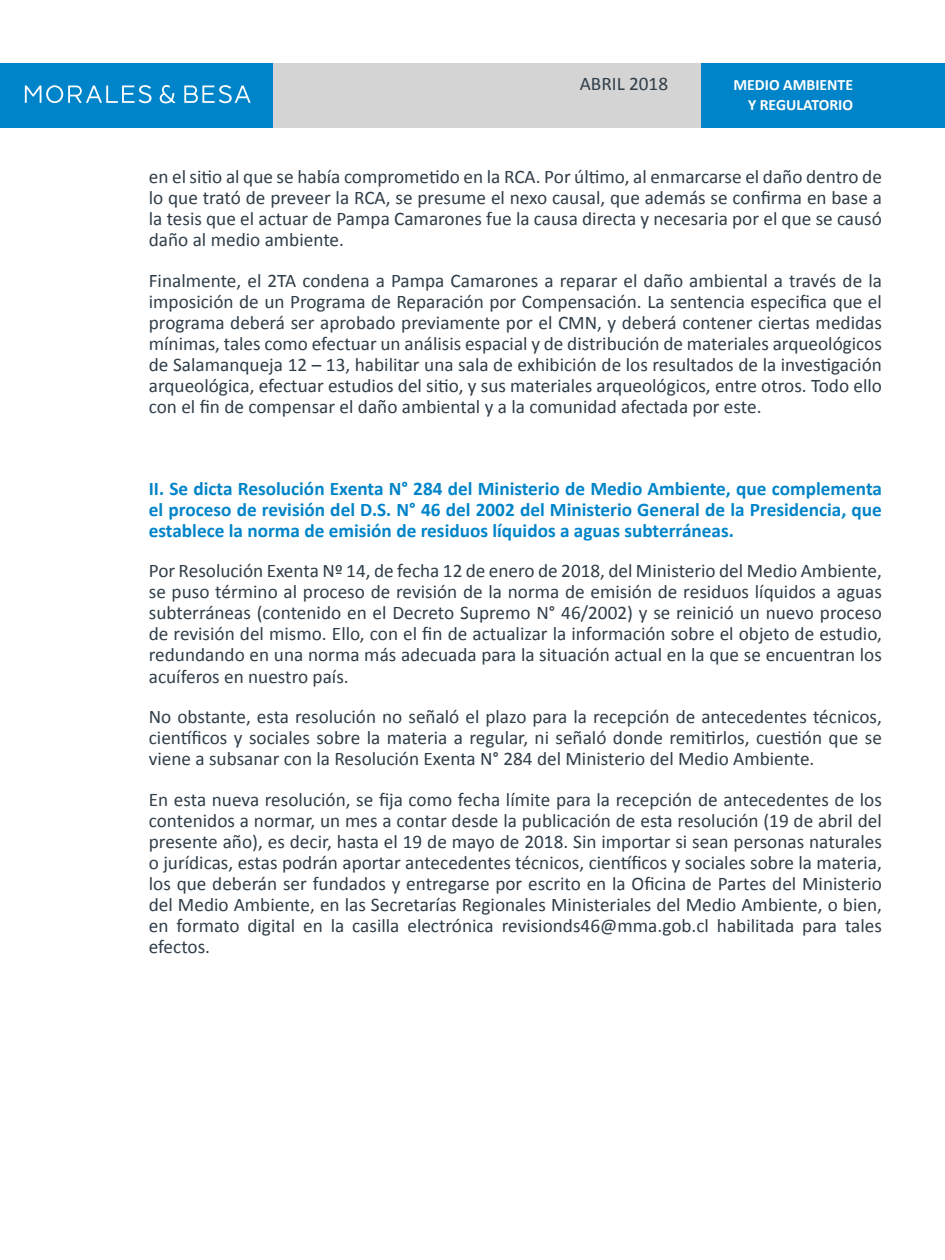
<style>
.page{position:relative;width:945px;height:1260px;background:#fff}
.page>*{position:absolute;margin:0;border:0;box-sizing:border-box;transform-origin:0 0}
.t1{font:19.25px/21px "Calibri";color:#303e49;text-align:justify}
.t2{font:700 19.25px/21px "Calibri";color:#0084c9;text-align:justify}
.t3{font:700 15.75px/19.2px "Calibri";color:#fff;text-align:right}
</style>
<div class="page">
<div style="left:0;top:63px;width:945px;height:64px;background:#d4d4d4"></div>
<div style="left:702px;top:63px;width:243px;height:64px;background:#0084c9"></div>
<div style="left:0;top:63px;width:273px;height:64px;background:#0084c9"></div>
<svg style="left:25px;top:85px;width:226px;height:18px"></svg>
<p class="t1" style="left:580px;top:73px;width:90px">ABRIL 2018</p>
<p class="t3" style="left:733px;top:75px;width:121px">MEDIO AMBIENTE<br>Y REGULATORIO</p>
<p class="t1" style="left:149px;top:166px;width:735px">en el sitio al que se había comprometido en la RCA. Por último, al enmarcarse el daño dentro de lo que trató de preveer la RCA, se presume el nexo causal, que además se confirma en base a la tesis que el actuar de Pampa Camarones fue la causa directa y necesaria por el que se causó daño al medio ambiente.</p>
<p class="t1" style="left:149px;top:270px;width:735px">Finalmente, el 2TA condena a Pampa Camarones a reparar el daño ambiental a través de la imposición de un Programa de Reparación por Compensación. La sentencia especifica que el programa deberá ser aprobado previamente por el CMN, y deberá contener ciertas medidas mínimas, tales como efectuar un análisis espacial y de distribución de materiales arqueológicos de Salamanqueja 12 – 13, habilitar una sala de exhibición de los resultados de la investigación arqueológica, efectuar estudios del sitio, y sus materiales arqueológicos, entre otros. Todo ello con el fin de compensar el daño ambiental y a la comunidad afectada por este.</p>
<p class="t2" style="left:149px;top:478px;width:735px">II. Se dicta Resolución Exenta N° 284 del Ministerio de Medio Ambiente, que complementa el proceso de revisión del D.S. N° 46 del 2002 del Ministerio General de la Presidencia, que establece la norma de emisión de residuos líquidos a aguas subterráneas.</p>
<p class="t1" style="left:149px;top:561px;width:735px">Por Resolución Exenta Nº 14, de fecha 12 de enero de 2018, del Ministerio del Medio Ambiente, se puso término al proceso de revisión de la norma de emisión de residuos líquidos a aguas subterráneas (contenido en el Decreto Supremo N° 46/2002) y se reinició un nuevo proceso de revisión del mismo. Ello, con el fin de actualizar la información sobre el objeto de estudio, redundando en una norma más adecuada para la situación actual en la que se encuentran los acuíferos en nuestro país.</p>
<p class="t1" style="left:149px;top:707px;width:735px">No obstante, esta resolución no señaló el plazo para la recepción de antecedentes técnicos, científicos y sociales sobre la materia a regular, ni señaló donde remitirlos, cuestión que se viene a subsanar con la Resolución Exenta N° 284 del Ministerio del Medio Ambiente.</p>
<p class="t1" style="left:149px;top:789px;width:735px">En esta nueva resolución, se fija como fecha límite para la recepción de antecedentes de los contenidos a normar, un mes a contar desde la publicación de esta resolución (19 de abril del presente año), es decir, hasta el 19 de mayo de 2018. Sin importar si sean personas naturales o jurídicas, estas podrán aportar antecedentes técnicos, científicos y sociales sobre la materia, los que deberán ser fundados y entregarse por escrito en la Oficina de Partes del Ministerio del Medio Ambiente, en las Secretarías Regionales Ministeriales del Medio Ambiente, o bien, en formato digital en la casilla electrónica revisionds46@mma.gob.cl habilitada para tales efectos.</p>
</div>
